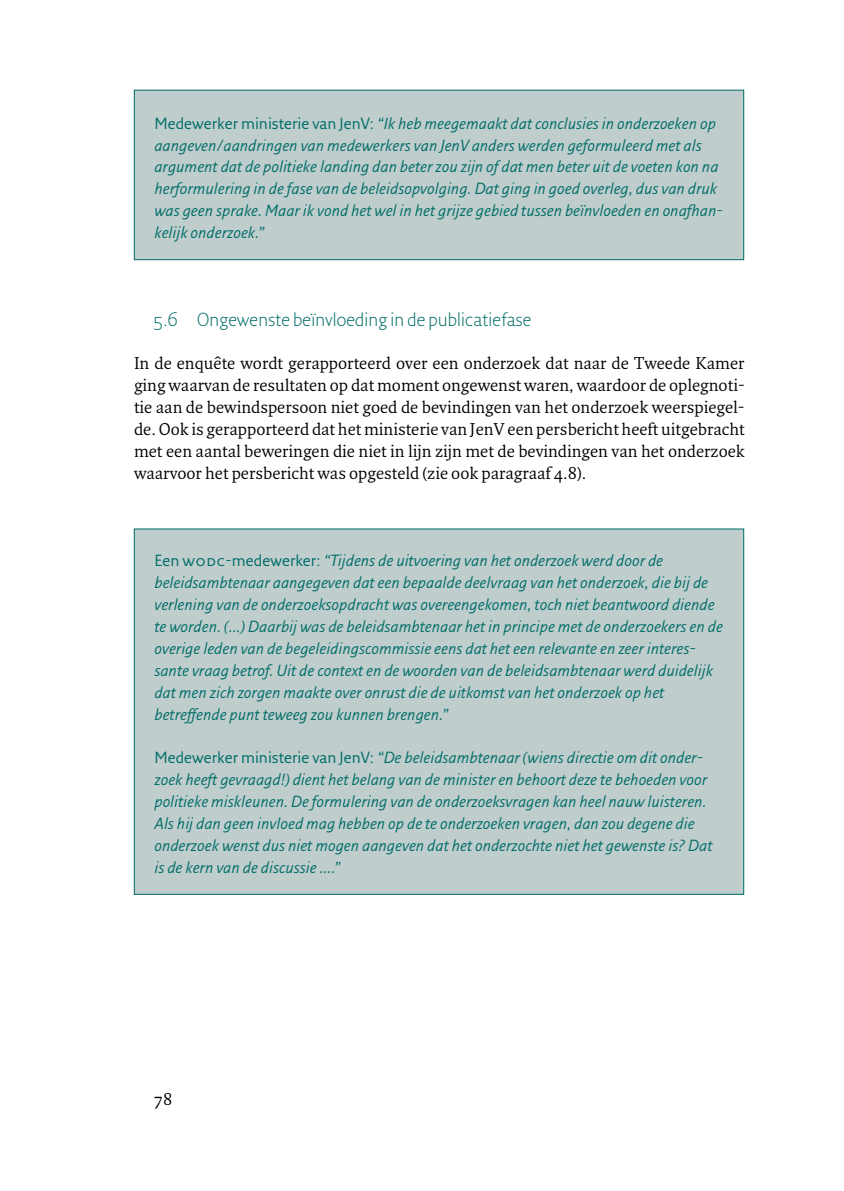
<style>
.page{position:relative;width:844px;height:1191px;background:#fff}
.page>*{position:absolute;margin:0;border:0;box-sizing:border-box;transform-origin:0 0}
.t1{font:300 18.38px "Fresco Sans";letter-spacing:.01em;color:#006d67}
.t2{font:16.62px/21.9px "Fresco";color:#000;text-align:justify}
.t3{font:italic 15.75px/21.9px "Fresco Sans";color:#006d67}
.s1{font-style:normal}
.s2{font-family:"Fresco Sans SC";font-style:normal}
</style>
<div class="page">
<div style="left:134px;top:90px;width:609px;height:170px;background:#bfcdcd"></div>
<div style="left:134px;top:90px;width:609px;height:170px;border:1px solid #006d67"></div>
<div style="left:134px;top:529px;width:609px;height:365px;background:#bfcdcd"></div>
<p class="t3" style="left:154px;top:112px;width:569px"><span class="s1">Medewerker ministerie van JenV:</span> “Ik heb meegemaakt dat conclusies in onderzoeken op aangeven/aandringen van medewerkers van JenV anders werden geformuleerd met als argument dat de politieke landing dan beter zou zijn of dat men beter uit de voeten kon na herformulering in de fase van de beleidsopvolging. Dat ging in goed overleg, dus van druk was geen sprake. Maar ik vond het wel in het grijze gebied tussen beïnvloeden en onafhan&shy;kelijk onderzoek.”</p>
<p class="t1" style="left:154px;top:308px;width:379px">5.6 Ongewenste beïnvloeding in de publicatiefase</p>
<p class="t2" style="left:134px;top:352px;width:612px">In de enquête wordt gerapporteerd over een onderzoek dat naar de Tweede Kamer ging waarvan de resultaten op dat moment ongewenst waren, waardoor de oplegnoti&shy;tie aan de bewindspersoon niet goed de bevindingen van het onderzoek weerspiegel&shy;de. Ook is gerapporteerd dat het ministerie van JenV een persbericht heeft uitgebracht met een aantal beweringen die niet in lijn zijn met de bevindingen van het onderzoek waarvoor het persbericht was opgesteld (zie ook paragraaf 4.8).</p>
<p class="t3" style="left:154px;top:549px;width:570px"><span class="s1">Een</span> <span class="s2">wodc</span><span class="s1">-medewerker:</span> “Tijdens de uitvoering van het onderzoek werd door de beleidsambtenaar aangegeven dat een bepaalde deelvraag van het onderzoek, die bij de verlening van de onderzoeksopdracht was overeengekomen, toch niet beantwoord diende te worden. (…) Daarbij was de beleidsambtenaar het in principe met de onderzoekers en de overige leden van de begeleidingscommissie eens dat het een relevante en zeer interes&shy;sante vraag betrof. Uit de context en de woorden van de beleidsambtenaar werd duidelijk dat men zich zorgen maakte over onrust die de uitkomst van het onderzoek op het betreffende punt teweeg zou kunnen brengen.”</p>
<p class="t3" style="left:154px;top:746px;width:559px"><span class="s1">Medewerker ministerie van JenV:</span> “De beleidsambtenaar (wiens directie om dit onder&shy;zoek heeft gevraagd!) dient het belang van de minister en behoort deze te behoeden voor politieke miskleunen. De formulering van de onderzoeksvragen kan heel nauw luisteren.<br>Als hij dan geen invloed mag hebben op de te onderzoeken vragen, dan zou degene die onderzoek wenst dus niet mogen aangeven dat het onderzochte niet het gewenste is? Dat is de kern van de discussie ….”</p>
<p class="t2" style="left:154px;top:1087px;width:20px">78</p>
</div>
